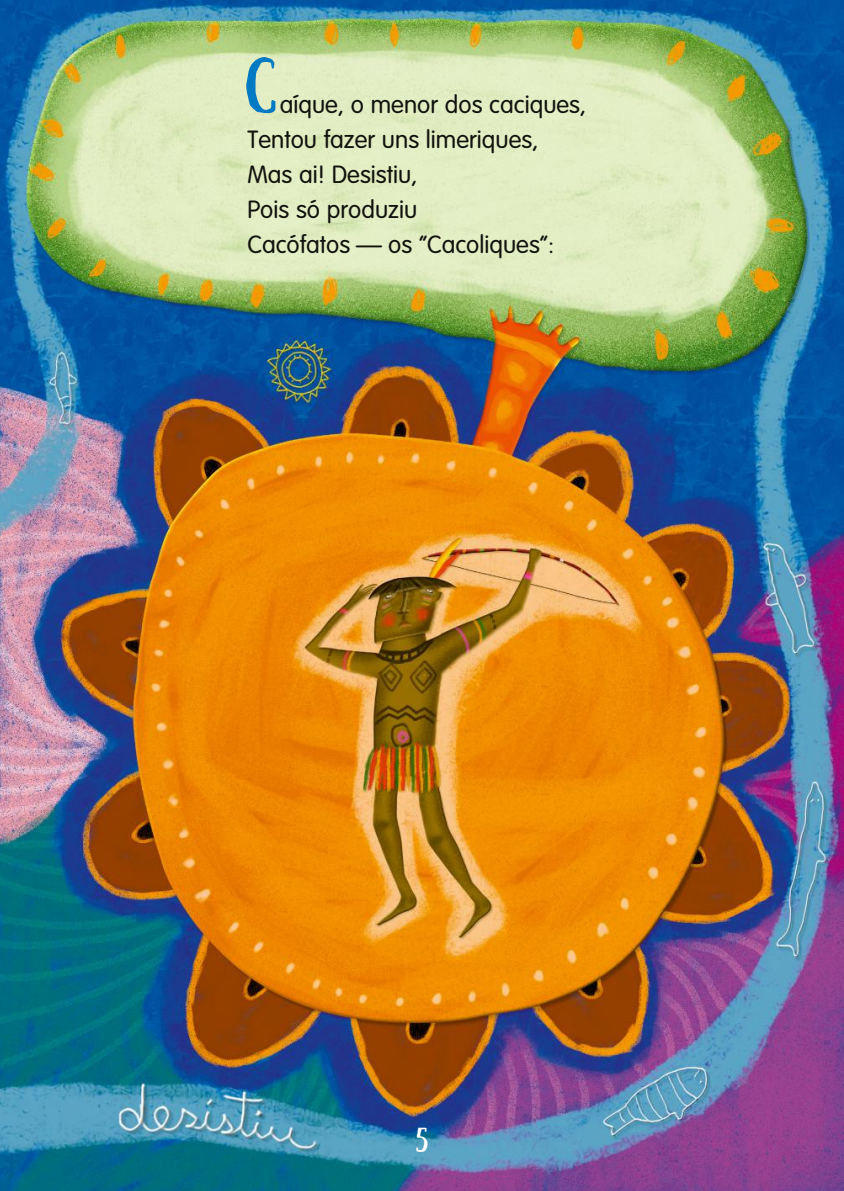
<style>
.page{position:relative;width:844px;height:1191px;background:#fff}
.page>*{position:absolute;margin:0;border:0;box-sizing:border-box;transform-origin:0 0}
.t1{font:56px "Sunday";color:#007ac2}
.t2{font:300 24.5px/35px "VAG Rounded";color:#12120d}
.t3{font:24.5px "Sunday";color:#fff}
</style>
<div class="page">
<img style="left:0;top:0;width:843px;height:1191px">
<h1 class="t1" style="left:245px;top:57px;width:33px">C</h1>
<p class="t2" style="left:247px;top:88px;width:340px;text-indent:32px">aíque, o menor dos caciques,<br>Tentou fazer uns limeriques,<br>Mas ai! Desistiu,<br>Pois só produziu<br>Cacófatos — os “Cacoliques”:</p>
<p class="t3" style="left:415px;top:1127px;width:14px">5</p>
</div>
